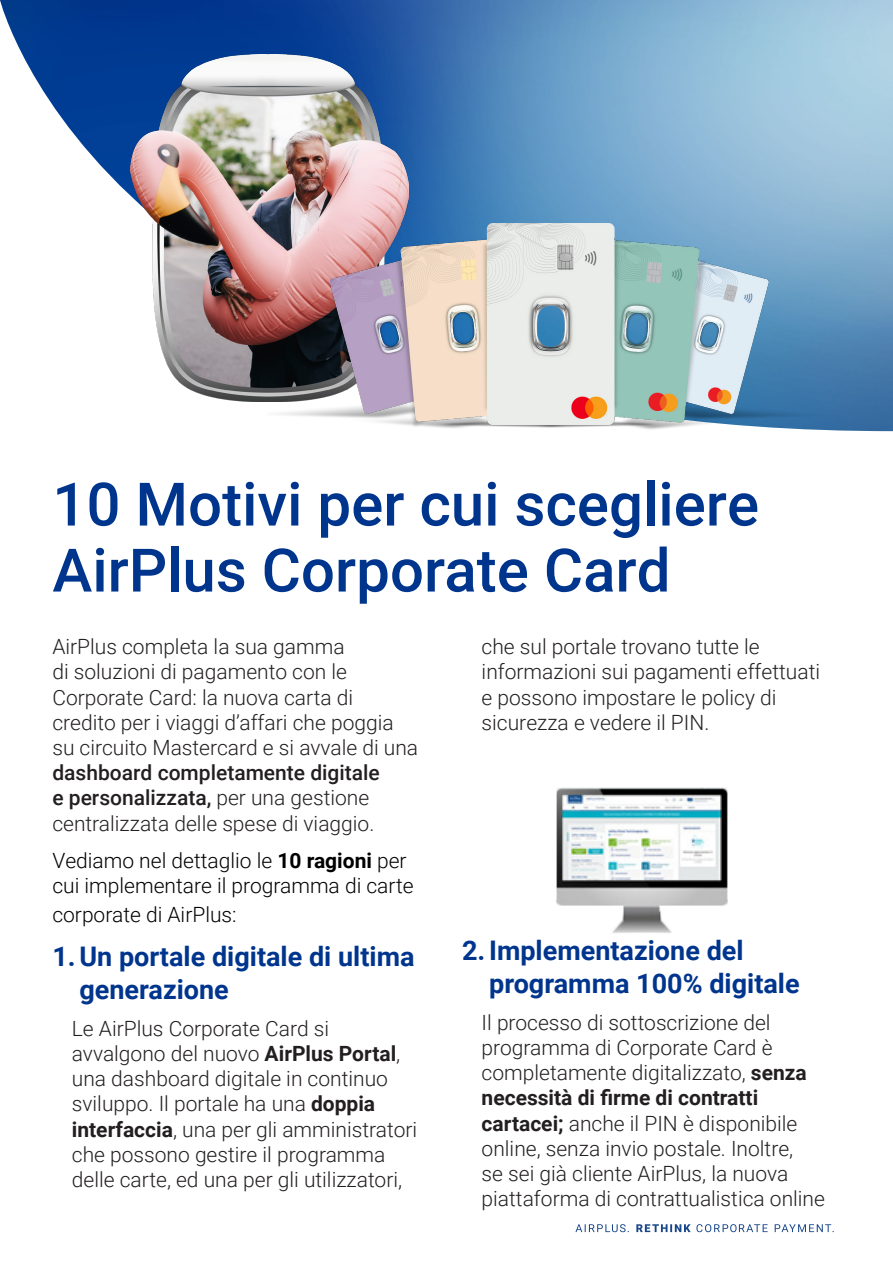
<style>
.page{position:relative;width:893px;height:1263px;background:#fff}
.page>*{position:absolute;margin:0;border:0;box-sizing:border-box;transform-origin:0 0}
.t1{font:500 60px "Roboto";color:#00358e}
.t2{font:700 27px/32.4px "Roboto";color:#00358e}
.List_Paragraph{font:300 21px/25.2px "Roboto";color:#231f20}
.t3{font:300 21px/25.2px "Roboto";color:#000}
.s1{font-weight:500}
.s2{font-weight:700}
</style>
<div class="page">
<svg style="left:575px;top:1224px;width:259px;height:8px"></svg>
<img style="left:0;top:0;width:893px;height:431px">
<img style="left:130px;top:54px;width:279px;height:347px">
<img style="left:267px;top:223px;width:572px;height:207px">
<img style="left:556px;top:787px;width:172px;height:146px">
<p class="t1" style="left:52px;top:462px;width:708px">10 Motivi per cui scegliere</p>
<p class="t1" style="left:52px;top:528px;width:620px">AirPlus Corporate Card</p>
<p class="List_Paragraph" style="left:482px;top:633px;width:340px">che sul portale trovano tutte le informazioni sui pagamenti effettuati e possono impostare le policy di sicurezza e vedere il PIN.</p>
<p class="List_Paragraph" style="left:52px;top:633px;width:367px">AirPlus completa la sua gamma<br>di soluzioni di pagamento con le Corporate Card: la nuova carta di credito per i viaggi d’affari che poggia su circuito Mastercard e si avvale di una <span class="s1">dashboard completamente digitale<br>e personalizzata,</span> per una gestione centralizzata delle spese di viaggio.</p>
<p class="t3" style="left:52px;top:847px;width:363px">Vediamo nel dettaglio le <span class="s2">10 ragioni</span> per cui implementare il programma di carte</p>
<p class="t3" style="left:52px;top:901px;width:186px">corporate di AirPlus:</p>
<p class="t2" style="left:79px;top:939px;width:337px;text-indent:-27px">1.Un portale digitale di ultima generazione</p>
<p class="List_Paragraph" style="left:72px;top:1015px;width:347px">Le AirPlus Corporate Card si avvalgono del nuovo <span class="s2">AirPlus Portal</span>, una dashboard digitale in continuo sviluppo. Il portale ha una <span class="s2">doppia interfaccia</span>, una per gli amministratori che possono gestire il programma delle carte, ed una per gli utilizzatori,</p>
<p class="t2" style="left:489px;top:933px;width:312px;text-indent:-27px">2.Implementazione del programma 100% digitale</p>
<p class="List_Paragraph" style="left:482px;top:1009px;width:345px">Il processo di sottoscrizione del programma di Corporate Card è completamente digitalizzato, <span class="s2">senza necessità di firme di contratti cartacei;</span> anche il PIN è disponibile online, senza invio postale. Inoltre,<br>se sei già cliente AirPlus, la nuova piattaforma di contrattualistica online</p>
</div>
